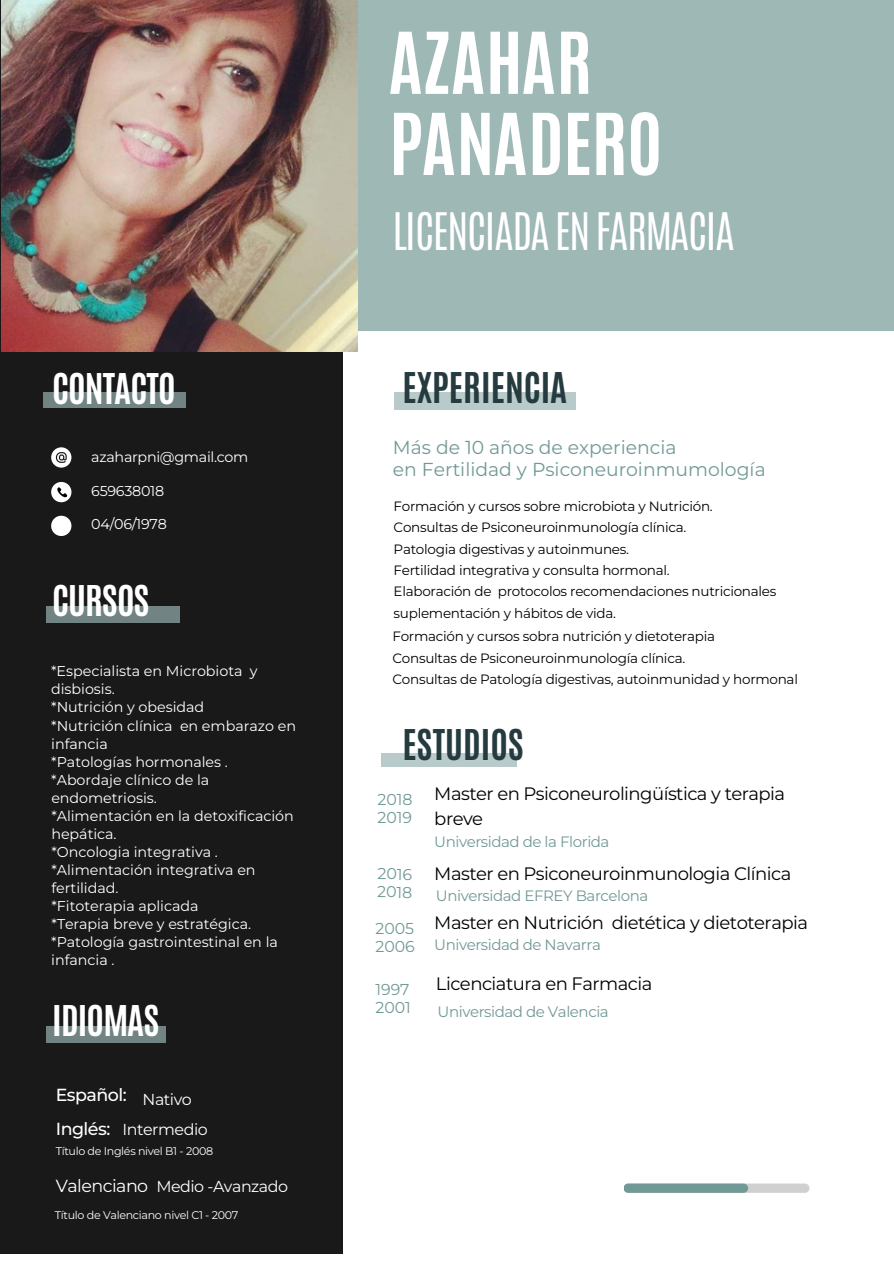
<style>
.page{position:relative;width:894px;height:1264px;background:#fff}
.page>*{position:absolute;margin:0;border:0;box-sizing:border-box;transform-origin:0 0}
.t1{font:700 72.3px/81.2px "Antonio";letter-spacing:.01em;color:#fff}
.t2{font:300 43.95px "Antonio";letter-spacing:-.035em;color:#fff}
.t3{font:700 36px "Antonio";letter-spacing:-.025em;color:#fff}
.t4{font:700 36px "Antonio";letter-spacing:.005em;color:#253b3f}
.t5{font:18.75px/22.5px "Montserrat";color:#719996}
.t6{font:18px/24.8px "Montserrat";letter-spacing:-.03em;color:#000}
.t7{font:500 17.4px "Montserrat";letter-spacing:-.03em;color:#fff}
.t8{font:17.4px "Montserrat";letter-spacing:-.03em;color:#fff}
.t9{font:15.9px "Montserrat";letter-spacing:-.03em;color:#fff}
.t10{font:15.75px/18px "Montserrat";letter-spacing:-.005em;color:#719996}
.t11{font:15px "Montserrat";letter-spacing:-.03em;color:#719996}
.t12{font:14.25px/18px "Montserrat";letter-spacing:-.005em;color:#fff}
.t13{font:13.5px/21.5px "Montserrat";letter-spacing:-.02em;color:#000}
.t14{font:11.1px "Montserrat";letter-spacing:-.03em;color:#fff}
</style>
<div class="page">
<div style="left:0;top:0;width:893px;height:330px;background:#98b4b2"></div>
<div style="left:0;top:0;width:342px;height:1253px;background:#191919"></div>
<div style="left:43px;top:392px;width:143px;height:16px;background:#718483"></div>
<div style="left:46px;top:607px;width:133px;height:16px;background:#718483"></div>
<svg style="left:624px;top:1183px;width:185px;height:9px;background:#97b0ae"></svg>
<svg style="left:51px;top:447px;width:20px;height:20px"></svg>
<svg style="left:51px;top:515px;width:20px;height:21px"></svg>
<svg style="left:51px;top:482px;width:20px;height:20px"></svg>
<img style="left:1px;top:0;width:356px;height:352px">
<div style="left:394px;top:393px;width:181px;height:17px;background:#b8cbca"></div>
<div style="left:46px;top:1026px;width:120px;height:16px;background:#718483"></div>
<div style="left:381px;top:753px;width:136px;height:13px;background:#b8cbca"></div>
<h3 class="t3" style="left:52px;top:362px;width:125px">CONTACTO</h3>
<p class="t12" style="left:91px;top:447px;width:159px">azaharpni@gmail.com</p>
<p class="t12" style="left:91px;top:481px;width:74px">659638018</p>
<p class="t12" style="left:91px;top:515px;width:77px">04/06/1978</p>
<h3 class="t3" style="left:52px;top:574px;width:98px">CURSOS</h3>
<p class="t12" style="left:51px;top:662px;width:246px">*Especialista en Microbiota y disbiosis.<br>*Nutrición y obesidad<br>*Nutrición clínica en embarazo en infancia<br>*Patologías hormonales . *Abordaje clínico de la endometriosis.<br>*Alimentación en la detoxificación hepática.<br>*Oncologia integrativa . *Alimentación integrativa en fertilidad.<br>*Fitoterapia aplicada<br>*Terapia breve y estratégica. *Patología gastrointestinal en la infancia .</p>
<h3 class="t3" style="left:52px;top:994px;width:108px">IDIOMAS</h3>
<p class="t7" style="left:56px;top:1083px;width:72px">Español:</p>
<p class="t9" style="left:142px;top:1088px;width:51px">Nativo</p>
<p class="t7" style="left:56px;top:1117px;width:56px">Inglés:</p>
<p class="t14" style="left:56px;top:1144px;width:159px">Título de Inglés nivel B1 - 2008</p>
<p class="t9" style="left:123px;top:1119px;width:87px">Intermedio</p>
<p class="t8" style="left:56px;top:1174px;width:94px">Valenciano</p>
<p class="t9" style="left:156px;top:1175px;width:133px">Medio -Avanzado</p>
<p class="t14" style="left:55px;top:1207px;width:185px">Título de Valenciano nivel C1 - 2007</p>
<h1 class="t1" style="left:389px;top:24px;width:275px">AZAHAR<br>PANADERO</h1>
<h2 class="t2" style="left:392px;top:200px;width:343px">LICENCIADA ENFARMACIA</h2>
<h3 class="t4" style="left:402px;top:362px;width:166px">EXPERIENCIA</h3>
<h3 class="t5" style="left:393px;top:435px;width:374px">Más de 10 años de experiencia<br>en Fertilidad y Psiconeuroinmumología</h3>
<p class="t13" style="left:393px;top:495px;width:384px">Formación y cursos sobre microbiota y Nutrición.<br>Consultas de Psiconeuroinmunología clínica.<br>Patologia digestivas y autoinmunes.<br>Fertilidad integrativa y consulta hormonal.<br>Elaboración de protocolos recomendaciones nutricionales suplementación y hábitos de vida.</p>
<p class="t13" style="left:392px;top:625px;width:407px">Formación y cursos sobra nutrición y dietoterapia<br>Consultas de Psiconeuroinmunología clínica.<br>Consultas de Patología digestivas, autoinmunidad y hormonal</p>
<h3 class="t4" style="left:402px;top:718px;width:122px">ESTUDIOS</h3>
<p class="t6" style="left:434px;top:780px;width:352px">Master en Psiconeurolingüística y terapia breve</p>
<p class="t10" style="left:377px;top:790px;width:36px">2018<br>2019</p>
<p class="t10" style="left:378px;top:864px;width:36px;rotate:1deg">2016<br>2018</p>
<p class="t10" style="left:375px;top:918px;width:41px">2005<br>2006</p>
<p class="t10" style="left:375px;top:979px;width:37px">1997<br>2001</p>
<p class="t11" style="left:434px;top:831px;width:177px">Universidad de la Florida</p>
<p class="t6" style="left:434px;top:860px;width:358px">Master en Psiconeuroinmunologia Clínica</p>
<p class="t11" style="left:436px;top:885px;width:214px">Universidad EFREY Barcelona</p>
<p class="t6" style="left:434px;top:909px;width:375px">Master en Nutrición dietética y dietoterapia</p>
<p class="t11" style="left:434px;top:934px;width:168px">Universidad de Navarra</p>
<p class="t6" style="left:436px;top:970px;width:218px">Licenciatura en Farmacia</p>
<p class="t11" style="left:437px;top:1001px;width:173px">Universidad de Valencia</p>
</div>
